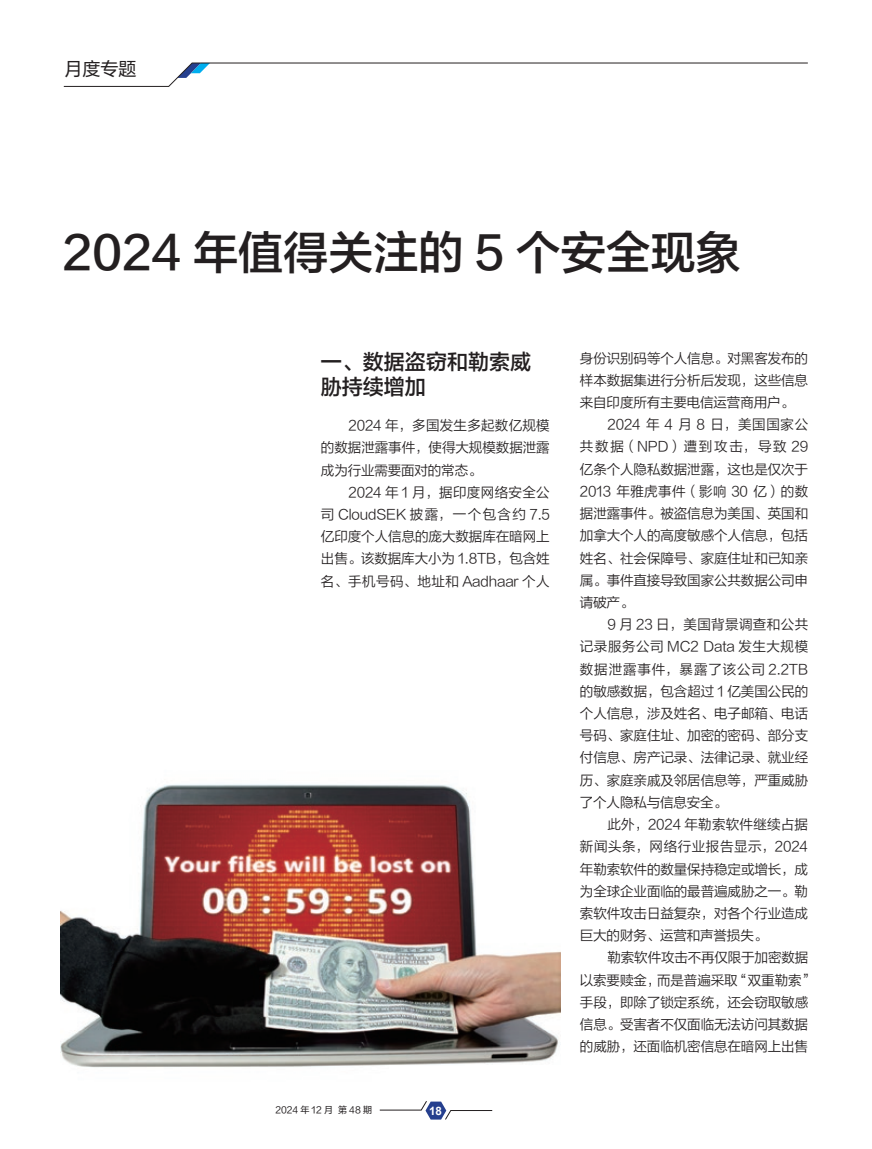
<style>
.page{position:relative;width:872px;height:1149px;background:#fff}
.page>*{position:absolute;margin:0;border:0;box-sizing:border-box;transform-origin:0 0}
.t1{font:45px "FZLTZHJW GB1 0";color:#231f20}
.t2{font:21px/25.2px "FZLTZHK GBK1 0";color:#231f20}
.t3{font:18px "FZLTHK GBK1 0";color:#231f20}
.t4{font:13.5px/22.2px "FZLTXIHK GBK1 0";letter-spacing:-.005em;color:#231f20;text-align:justify}
.t5{font:700 11.55px "Arial";color:#fff}
.t6{font:9px "FZLTHJW GB1 0";color:#231f20}
</style>
<div class="page">
<svg style="left:379px;top:1101px;width:113px;height:18px"></svg>
<svg style="left:63px;top:63px;width:745px;height:24px"></svg>
<img style="left:61px;top:784px;width:499px;height:284px">
<h3 class="t3" style="left:64px;top:59px;width:73px">月度专题</h3>
<h1 class="t1" style="left:63px;top:228px;width:679px">2024 年值得关注的 5 个安全现象</h1>
<h2 class="t2" style="left:321px;top:350px;width:211px">一、数据盗窃和勒索威胁持续增加</h2>
<p class="t4" style="left:321px;top:414px;width:230px;text-indent:28px">2024 年，多国发生多起数亿规模的数据泄露事件，使得大规模数据泄露成为行业需要面对的常态。</p>
<p class="t4" style="left:321px;top:481px;width:230px;text-indent:28px">2024 年 1 月，据印度网络安全公司 CloudSEK 披露，一个包含约 7.5亿印度个人信息的庞大数据库在暗网上出售。该数据库大小为 1.8TB，包含姓名、手机号码、地址和 Aadhaar 个人</p>
<p class="t6" style="left:275px;top:1104px;width:98px">2024 年 12 月 第 48 期</p>
<p class="t5" style="left:429px;top:1102px;width:14px">18</p>
<p class="t4" style="left:580px;top:347px;width:230px">身份识别码等个人信息。对黑客发布的样本数据集进行分析后发现，这些信息来自印度所有主要电信运营商用户。</p>
<p class="t4" style="left:580px;top:413px;width:230px;text-indent:28px">2024 年 4 月 8 日，美国国家公共数据（NPD）遭到攻击，导致 29亿条个人隐私数据泄露，这也是仅次于2013 年雅虎事件（影响 30 亿）的数据泄露事件。被盗信息为美国、英国和加拿大个人的高度敏感个人信息，包括姓名、社会保障号、家庭住址和已知亲属。事件直接导致国家公共数据公司申请破产。</p>
<p class="t4" style="left:580px;top:613px;width:230px;text-indent:28px">9 月 23 日，美国背景调查和公共记录服务公司 MC2 Data 发生大规模数据泄露事件，暴露了该公司 2.2TB的敏感数据，包含超过 1 亿美国公民的个人信息，涉及姓名、电子邮箱、电话号码、家庭住址、加密的密码、部分支付信息、房产记录、法律记录、就业经历、家庭亲戚及邻居信息等，严重威胁了个人隐私与信息安全。</p>
<p class="t4" style="left:580px;top:813px;width:230px;text-indent:28px">此外，2024 年勒索软件继续占据新闻头条，网络行业报告显示，2024年勒索软件的数量保持稳定或增长，成为全球企业面临的最普遍威胁之一。勒索软件攻击日益复杂，对各个行业造成巨大的财务、运营和声誉损失。</p>
<p class="t4" style="left:580px;top:946px;width:236px;text-align:left;text-indent:28px">勒索软件攻击不再仅限于加密数据以索要赎金，而是普遍采取“双重勒索”手段，即除了锁定系统，还会窃取敏感信息。受害者不仅面临无法访问其数据的威胁，还面临机密信息在暗网上出售</p>
</div>
